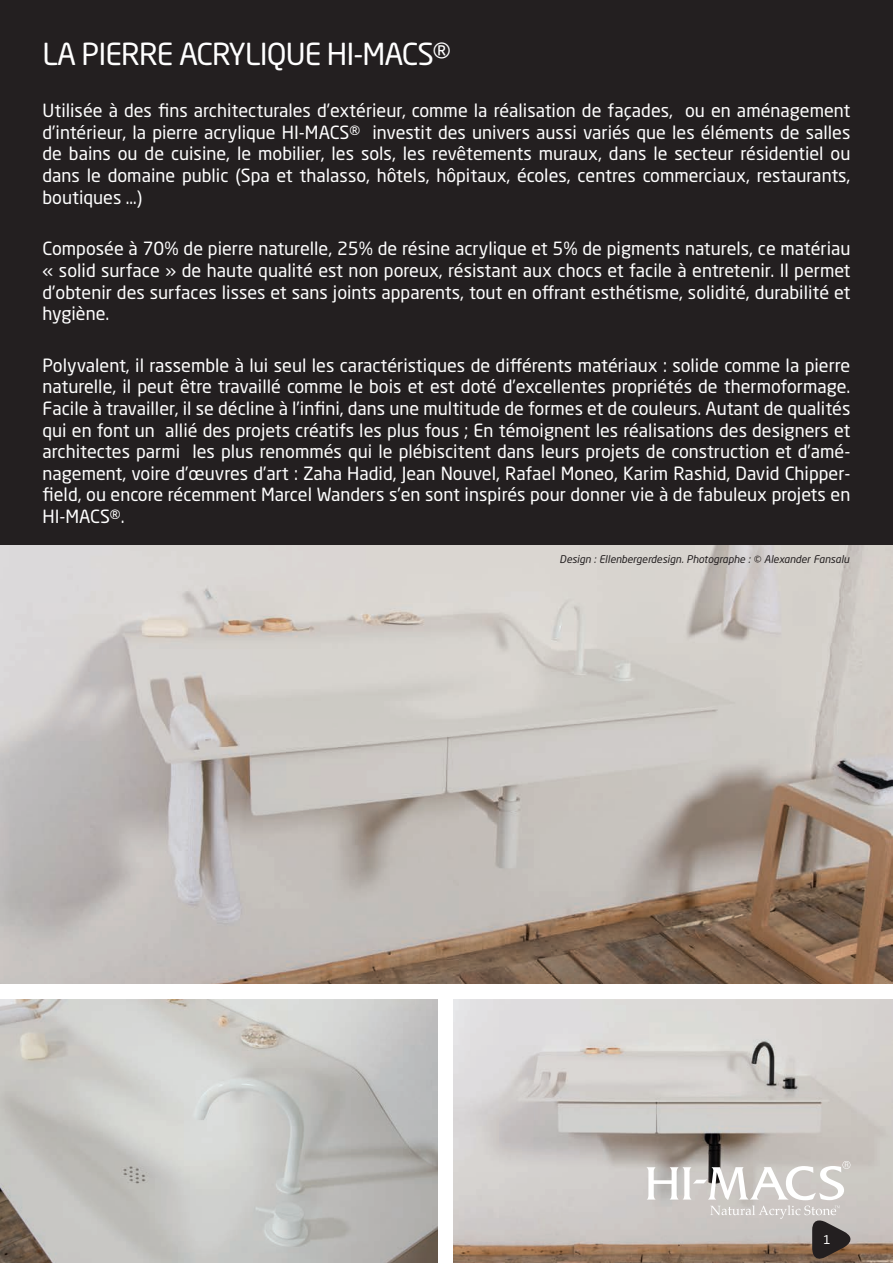
<style>
.page{position:relative;width:893px;height:1263px;background:#fff}
.page>*{position:absolute;margin:0;border:0;box-sizing:border-box;transform-origin:0 0}
.t1{font:30px "Neo Sans Pro";letter-spacing:-.03em;color:#fff}
.t2{font:18px/21.6px "Neo Sans Pro";color:#fff;text-align:justify}
.t3{font:12px "Neo Sans Pro";color:#fff}
.t4{font:italic 10.5px "Neo Sans Pro";color:#231f20}
</style>
<div class="page">
<img style="left:0;top:544px;width:893px;height:439px">
<div style="left:0;top:0;width:893px;height:544px;background:#231f20"></div>
<img style="left:453px;top:999px;width:440px;height:264px">
<img style="left:0;top:999px;width:438px;height:264px">
<svg style="left:646px;top:1161px;width:213px;height:102px"></svg>
<h1 class="t1" style="left:43px;top:36px;width:410px">LA PIERRE ACRYLIQUE HI-MACS®</h1>
<p class="t2" style="left:43px;top:99px;width:809px">Utilisée à des fins architecturales d’extérieur, comme la réalisation de façades, ou en aménagement d’intérieur, la pierre acrylique HI-MACS® investit des univers aussi variés que les éléments de salles de bains ou de cuisine, le mobilier, les sols, les revêtements muraux, dans le secteur résidentiel ou dans le domaine public (Spa et thalasso, hôtels, hôpitaux, écoles, centres commerciaux, restaurants, boutiques …)</p>
<p class="t2" style="left:43px;top:238px;width:809px">Composée à 70% de pierre naturelle, 25% de résine acrylique et 5% de pigments naturels, ce matériau « solid surface » de haute qualité est non poreux, résistant aux chocs et facile à entretenir. Il permet d’obtenir des surfaces lisses et sans joints apparents, tout en offrant esthétisme, solidité, durabilité et hygiène.</p>
<p class="t2" style="left:43px;top:354px;width:809px">Polyvalent, il rassemble à lui seul les caractéristiques de différents matériaux : solide comme la pierre naturelle, il peut être travaillé comme le bois et est doté d’excellentes propriétés de thermoformage.<br>Facile à travailler, il se décline à l’infini, dans une multitude de formes et de couleurs. Autant de qualités qui en font un allié des projets créatifs les plus fous ; En témoignent les réalisations des designers et architectes parmi les plus renommés qui le plébiscitent dans leurs projets de construction et d’amé&shy;nagement, voire d’œuvres d’art : Zaha Hadid, Jean Nouvel, Rafael Moneo, Karim Rashid, David Chipper&shy;field, ou encore récemment Marcel Wanders s’en sont inspirés pour donner vie à de fabuleux projets en HI-MACS®.</p>
<p class="t4" style="left:560px;top:553px;width:291px">Design : Ellenbergerdesign. Photographe : © Alexander Fansalu</p>
<p class="t3" style="left:823px;top:1232px;width:9px">1</p>
</div>
